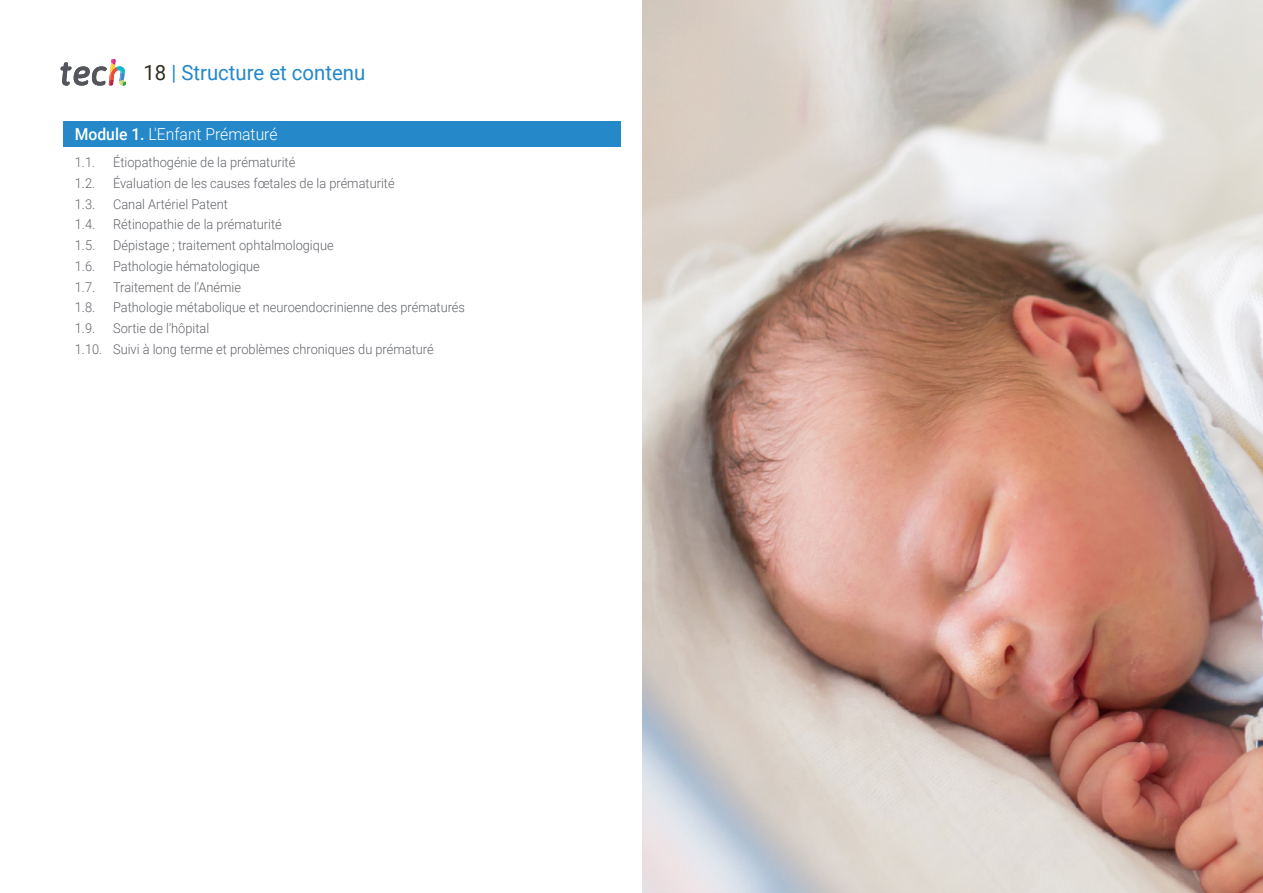
<style>
.page{position:relative;width:1263px;height:893px;background:#fff}
.page>*{position:absolute;margin:0;border:0;box-sizing:border-box;transform-origin:0 0}
.t1{font:21px "Roboto";color:#2488c9}
.t2{font:300 16.5px "Roboto";color:#fff;scale:.95 1}
.t3{font:300 13.5px/20.7px "Roboto";color:#61646a;scale:.95 1}
.s1{color:#312e20}
.s2{font-weight:500}
</style>
<div class="page">
<img style="left:642px;top:0;width:621px;height:893px">
<div style="left:64px;top:121px;width:557px;height:25px;background:#2488c9"></div>
<svg style="left:61px;top:59px;width:65px;height:27px"></svg>
<h1 class="t1" style="left:144px;top:57px;width:223px"><span class="s1">18</span> | Structure et contenu</h1>
<p class="t2" style="left:75px;top:123px;width:215px"><span class="s2">Module 1.</span> L'Enfant Prématuré</p>
<p class="t3" style="left:75px;top:151px;width:23px">1.1.</p>
<p class="t3" style="left:113px;top:151px;width:193px">Étiopathogénie de la prématurité</p>
<p class="t3" style="left:75px;top:172px;width:23px">1.2.</p>
<p class="t3" style="left:113px;top:172px;width:298px">Évaluation de les causes fœtales de la prématurité</p>
<p class="t3" style="left:75px;top:193px;width:23px">1.3.</p>
<p class="t3" style="left:113px;top:193px;width:122px">Canal Artériel Patent</p>
<p class="t3" style="left:75px;top:214px;width:23px">1.4.</p>
<p class="t3" style="left:113px;top:214px;width:179px">Rétinopathie de la prématurité</p>
<p class="t3" style="left:75px;top:234px;width:23px">1.5.</p>
<p class="t3" style="left:113px;top:234px;width:234px">Dépistage ; traitement ophtalmologique</p>
<p class="t3" style="left:75px;top:255px;width:23px">1.6.</p>
<p class="t3" style="left:113px;top:255px;width:156px">Pathologie hématologique</p>
<p class="t3" style="left:75px;top:276px;width:23px">1.7.</p>
<p class="t3" style="left:113px;top:276px;width:136px">Traitement de l’Anémie</p>
<p class="t3" style="left:75px;top:297px;width:23px">1.8.</p>
<p class="t3" style="left:113px;top:297px;width:372px">Pathologie métabolique et neuroendocrinienne des prématurés</p>
<p class="t3" style="left:75px;top:317px;width:23px">1.9.</p>
<p class="t3" style="left:75px;top:317px;width:379px;text-indent:38px">Sortie de l'hôpital<br>1.10. Suivi à long terme et problèmes chroniques du prématuré</p>
</div>
